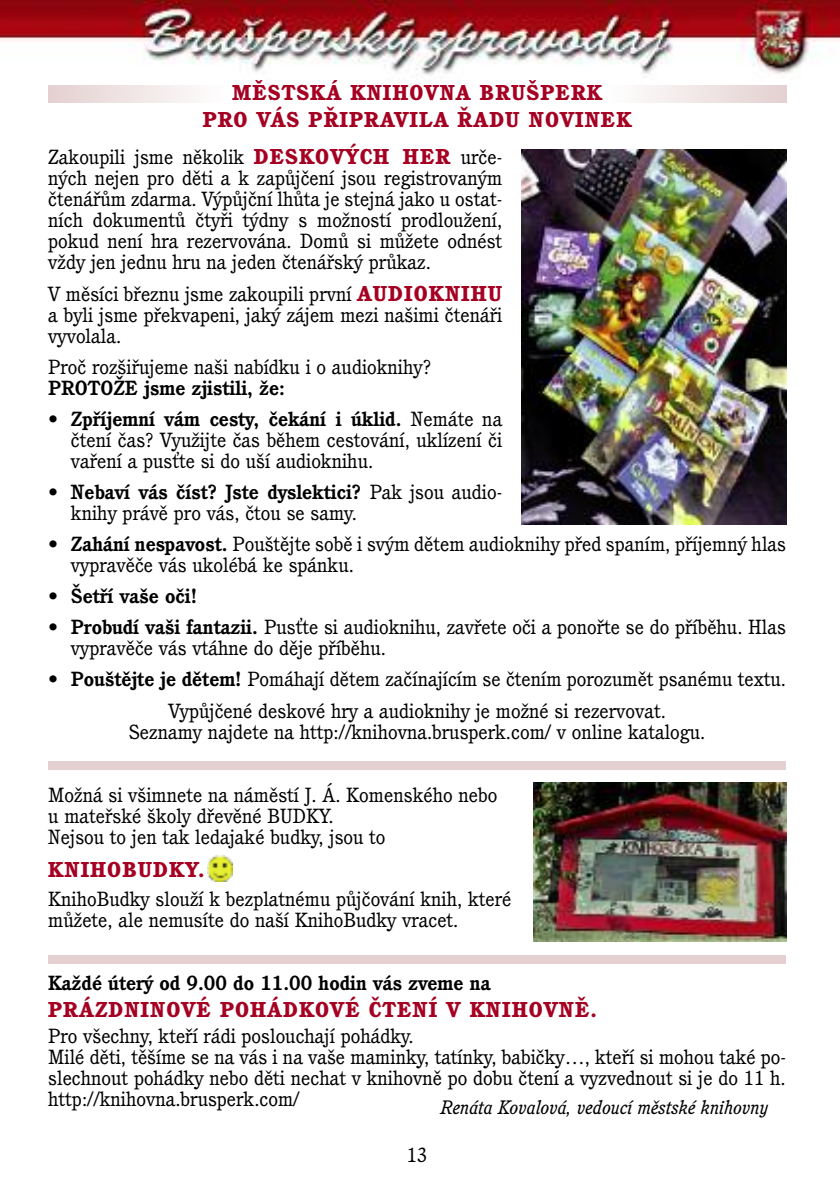
<style>
.page{position:relative;width:840px;height:1191px;background:#fff}
.page>*{position:absolute;margin:0;border:0;box-sizing:border-box;transform-origin:0 0}
.t1{font:800 21px/27px "Cushing LTCE";letter-spacing:.05em;color:#a50022;text-align:center}
.t2{font:20px/21px "Cushing LTCE";color:#000}
.t3{font:700 20px "Cushing LTCE";color:#000}
.t4{font:italic 19px "Cushing LTCE";color:#000}
.s1{font-weight:800;font-size:21px;color:#a50022}
.s2{font-weight:700}
.s3{font-weight:400}
</style>
<div class="page">
<img style="left:521px;top:149px;width:264px;height:375px">
<img style="left:0;top:0;width:839px;height:75px">
<img style="left:533px;top:782px;width:252px;height:159px">
<div style="left:48px;top:761px;width:737px;height:8px;background:#e4d0d0"></div>
<div style="left:48px;top:955px;width:737px;height:9px;background:#e4d0d0"></div>
<div style="left:48px;top:85px;width:177px;height:17px;background:linear-gradient(to right,#e4d0d0,#fefefe)"></div>
<div style="left:608px;top:85px;width:177px;height:17px;background:linear-gradient(to right,#fffefe,#e4d1d1)"></div>
<img style="left:207px;top:856px;width:25px;height:25px">
<p class="t1" style="left:202px;top:81px;width:430px">MĚSTSKÁ KNIHOVNA BRUŠPERK<br>PRO VÁS PŘIPRAVILA ŘADU NOVINEK</p>
<p class="t2" style="left:48px;top:149px;width:455px;text-align:justify">Zakoupili jsme několik <span class="s1">DESKOVÝCH HER</span> urče&shy;ných nejen pro děti a k zapůjčení jsou registrovaným čtenářům zdarma. Výpůjční lhůta je stejná jako u ostat&shy;ních dokumentů čtyři týdny s možností prodloužení, pokud není hra rezervována. Domů si můžete odnést vždy jen jednu hru na jeden čtenářský průkaz.</p>
<p class="t2" style="left:48px;top:286px;width:455px;text-align:justify">V měsíci březnu jsme zakoupili první <span class="s1">AUDIOKNIHU </span>a byli jsme překvapeni, jaký zájem mezi našimi čtenáři vyvolala.</p>
<p class="t2" style="left:48px;top:359px;width:384px">Proč rozšiřujeme naši nabídku i o audioknihy?</p>
<p class="t3" style="left:48px;top:381px;width:238px">PROTOŽE jsme zjistili, že:</p>
<p class="t2" style="left:71px;top:411px;width:432px;text-align:justify;text-indent:-23px">• <span class="s2">Zpříjemní vám cesty, čekání i úklid.</span> Nemáte na čtení čas? Využijte čas během cestování, uklízení či vaření a pusťte si do uší audioknihu.</p>
<p class="t2" style="left:71px;top:484px;width:432px;text-indent:-23px">• <span class="s2">Nebaví vás číst? Jste dyslektici?</span> Pak jsou audio&shy;knihy právě pro vás, čtou se samy.</p>
<p class="t2" style="left:71px;top:536px;width:716px;text-indent:-23px">• <span class="s2">Zahání nespavost.</span> Pouštějte sobě i svým dětem audioknihy před spaním, příjemný hlas vypravěče vás ukolébá ke spánku.</p>
<p class="t3" style="left:48px;top:589px;width:150px"><span class="s3">•</span> Šetří vaše oči!</p>
<p class="t2" style="left:71px;top:619px;width:716px;text-indent:-23px">• <span class="s2">Probudí vaši fantazii.</span> Pusťte si audioknihu, zavřete oči a ponořte se do příběhu. Hlas vypravěče vás vtáhne do děje příběhu.</p>
<p class="t2" style="left:48px;top:665px;width:739px;line-height:32px;text-align:center">• <span class="s2">Pouštějte je dětem!</span> Pomáhají dětem začínajícím se čtením porozumět psanému textu.<br>Vypůjčené deskové hry a audioknihy je možné si rezervovat.</p>
<p class="t2" style="left:129px;top:724px;width:578px">Seznamy najdete na http://knihovna.brusperk.com/ v online katalogu.</p>
<p class="t2" style="left:48px;top:787px;width:450px">Možná si všimnete na náměstí J. Á. Komenského nebo u mateřské školy dřevěné BUDKY.<br>Nejsou to jen tak ledajaké budky, jsou to</p>
<p class="t1" style="left:48px;top:858px;width:158px">KNIHOBUDKY.</p>
<p class="t2" style="left:48px;top:890px;width:464px">KnihoBudky slouží k bezplatnému půjčování knih, které můžete, ale nemusíte do naší KnihoBudky vracet.</p>
<p class="t3" style="left:48px;top:976px;width:443px">Každé úterý od 9.00 do 11.00 hodin vás zveme na</p>
<p class="t1" style="left:48px;top:998px;width:550px">PRÁZDNINOVÉ POHÁDKOVÉ ČTENÍ V KNIHOVNĚ.</p>
<p class="t2" style="left:48px;top:1027px;width:739px">Pro všechny, kteří rádi poslouchají pohádky.<br>Milé děti, těšíme se na vás i na vaše maminky, tatínky, babičky…, kteří si mohou také po&shy;slechnout pohádky nebo děti nechat v knihovně po dobu čtení a vyzvednout si je do 11 h. http://knihovna.brusperk.com/</p>
<p class="t4" style="left:440px;top:1099px;width:329px">Renáta Kovalová, vedoucí městské knihovny</p>
<p class="t2" style="left:406px;top:1145px;width:22px">13</p>
</div>
